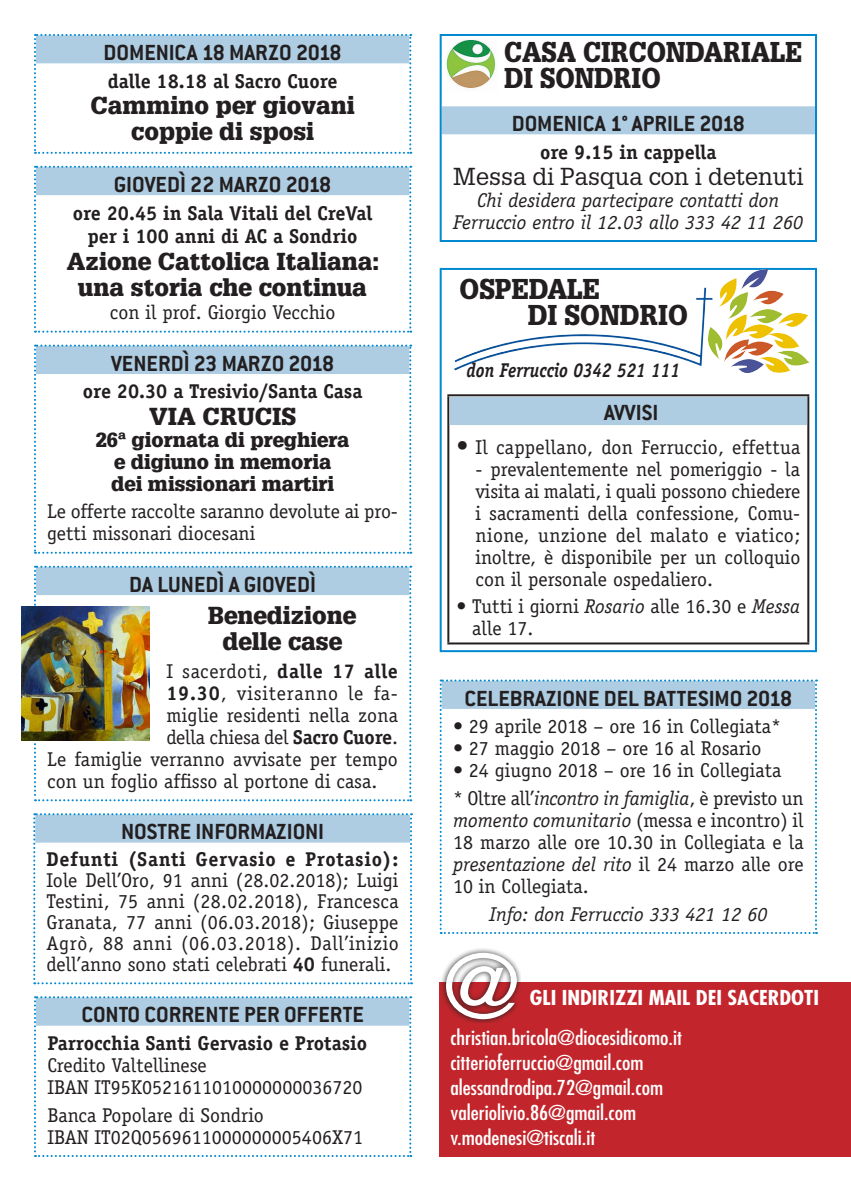
<style>
.page{position:relative;width:851px;height:1191px;background:#fff}
.page>*{position:absolute;margin:0;border:0;box-sizing:border-box;transform-origin:0 0}
.t1{font:condensed 85.8px "Futura Std";color:#fff;scale:1.11 1}
.t2{font:900 28px/26px "Glypha LT Std";color:#231f20;scale:.89 1}
.t3{font:900 28px/26px "Glypha LT Std";color:#231f20;scale:.91 1}
.t4{font:700 24px "Conduit ITC";color:#231f20}
.t5{font:900 24px/26.4px "Glypha LT Std";color:#231f20;text-align:center}
.t6{font:24px "Glypha LT Std";color:#231f20}
.t7{font:20px/22px "Officina Serif";color:#231f20}
.t8{font:20px/22px "Officina Serif Std";color:#231f20}
.t9{font:condensed 20px/25px "Futura Std";color:#fff;scale:1.11 1}
.t10{font:700 20px/23px "Officina Serif";color:#231f20;text-align:center}
.t11{font:italic 20px/22px "Officina Serif";color:#231f20;text-align:center}
.t12{font:900 20px/22px "Glypha LT Std";color:#231f20;text-align:center}
.t13{font:700 20px "Officina Serif Std";color:#231f20}
.t14{font:700 20px "Officina Serif";letter-spacing:.035em;color:#231f20}
.t15{font:700 condensed 20px "Futura Std";color:#fff;scale:1.11 1}
.t16{font:italic 700 20px "Officina Serif Std";color:#231f20;scale:.86 1}
.t17{font:20px "Officina Serif";letter-spacing:.03em;color:#231f20}
.t18{font:20px "Officina Serif";letter-spacing:.04em;color:#231f20}
.s1{font-weight:700}
.s2{font-size:24px}
.s3{font-style:italic}
</style>
<div class="page">
<div style="left:439px;top:1005px;width:411px;height:151px;background:#c2262c"></div>
<div style="left:441px;top:106px;width:373px;height:28px;background:#aecde2"></div>
<div style="left:439px;top:34px;width:377px;height:208px;border:2px solid #0089cf"></div>
<img style="left:446px;top:40px;width:49px;height:48px">
<hr style="left:447px;top:394px;width:362px;height:2px;background:#231f20">
<hr style="left:447px;top:396px;width:2px;height:246px;background:#231f20">
<hr style="left:807px;top:396px;width:2px;height:246px;background:#231f20">
<hr style="left:447px;top:642px;width:362px;height:2px;background:#231f20">
<div style="left:449px;top:397px;width:357px;height:28px;background:#aecde2"></div>
<div style="left:439px;top:268px;width:377px;height:384px;border:2px solid #0089cf"></div>
<img style="left:454px;top:270px;width:354px;height:102px">
<svg style="left:34px;top:344px;width:377px;height:210px"></svg>
<svg style="left:439px;top:679px;width:377px;height:255px"></svg>
<svg style="left:34px;top:565px;width:377px;height:236px"></svg>
<img style="left:22px;top:606px;width:127px;height:134px">
<svg style="left:33px;top:813px;width:379px;height:171px"></svg>
<svg style="left:34px;top:996px;width:377px;height:160px"></svg>
<svg style="left:34px;top:34px;width:377px;height:120px"></svg>
<svg style="left:34px;top:166px;width:377px;height:167px"></svg>
<div style="left:439px;top:982px;width:411px;height:33px;background:#c2262c"></div>
<div style="left:438px;top:944px;width:83px;height:78px;background:#231f20;opacity:.75"></div>
<p class="t4" style="left:104px;top:38px;width:239px">DOMENICA 18 MARZO 2018</p>
<p class="t10" style="left:108px;top:69px;width:231px">dalle 18.18 al Sacro Cuore</p>
<p class="t5" style="left:90px;top:92px;width:265px">Cammino per giovani coppie di sposi</p>
<p class="t4" style="left:114px;top:170px;width:219px">GIOVEDÌ 22 MARZO 2018</p>
<p class="t10" style="left:73px;top:202px;width:301px">ore 20.45 in Sala Vitali del CreVal per i 100 anni di AC a Sondrio</p>
<p class="t5" style="left:67px;top:248px;width:313px">Azione Cattolica Italiana: una storia che continua</p>
<p class="t7" style="left:110px;top:301px;width:227px">con il prof. Giorgio Vecchio</p>
<p class="t4" style="left:111px;top:349px;width:224px">VENERDÌ 23 MARZO 2018</p>
<p class="t10" style="left:83px;top:380px;width:281px">ore 20.30 a Tresivio/Santa Casa</p>
<p class="t5" style="left:149px;top:403px;width:148px">VIA CRUCIS</p>
<p class="t12" style="left:96px;top:428px;width:255px">26ª giornata di preghiera e digiuno in memoria<br>dei missionari martiri</p>
<p class="t7" style="left:47px;top:500px;width:352px">Le offerte raccolte saranno devolute ai pro&shy;getti missonari diocesani</p>
<p class="t4" style="left:129px;top:570px;width:188px">DA LUNEDÌ A GIOVEDÌ</p>
<p class="t5" style="left:208px;top:602px;width:150px">Benedizione delle case</p>
<p class="t17" style="left:166px;top:659px;width:233px">I sacerdoti, <span class="s1">dalle 17 alle</span></p>
<p class="t18" style="left:166px;top:681px;width:233px"><span class="s1">19.30</span>, visiteranno le fa-</p>
<p class="t7" style="left:166px;top:704px;width:233px">miglie residenti nella zona</p>
<p class="t7" style="left:166px;top:726px;width:233px">della chiesa del <span class="s1">Sacro Cuore</span>.</p>
<p class="t7" style="left:47px;top:748px;width:352px">Le famiglie verranno avvisate per tempo</p>
<p class="t7" style="left:47px;top:770px;width:331px">con un foglio affisso al portone di casa.</p>
<p class="t4" style="left:121px;top:817px;width:204px">NOSTRE INFORMAZIONI</p>
<p class="t14" style="left:47px;top:846px;width:353px">Defunti (Santi Gervasio e Protasio):</p>
<p class="t7" style="left:47px;top:869px;width:353px;line-height:21px;text-align:justify">Iole Dell’Oro, 91 anni (28.02.2018); Luigi Testini, 75 anni (28.02.2018), Francesca Granata, 77 anni (06.03.2018); Giuseppe Agrò, 88 anni (06.03.2018). Dall’inizio dell’anno sono stati celebrati <span class="s1">40</span> funerali.</p>
<p class="t4" style="left:81px;top:1000px;width:284px">CONTO CORRENTE PER OFFERTE</p>
<p class="t13" style="left:47px;top:1030px;width:321px">Parrocchia Santi Gervasio e Protasio</p>
<p class="t8" style="left:47px;top:1054px;width:316px">Credito Valtellinese<br>IBAN IT95K0521611010000000036720</p>
<p class="t8" style="left:47px;top:1103px;width:317px">Banca Popolare di Sondrio<br>IBAN IT02Q0569611000000005406X71</p>
<h2 class="t2" style="left:504px;top:39px;width:336px">CASA CIRCONDARIALE<br>DI SONDRIO</h2>
<p class="t4" style="left:511px;top:109px;width:235px">DOMENICA 1° APRILE 2018</p>
<p class="t13" style="left:540px;top:139px;width:178px">ore 9.15 in cappella</p>
<p class="t6" style="left:453px;top:162px;width:352px">Messa di Pasqua con i detenuti</p>
<p class="t11" style="left:453px;top:189px;width:351px">Chi desidera partecipare contatti don<br>Ferruccio entro il 12.03 allo 333 42 11 260</p>
<h2 class="t3" style="left:527px;top:276px;width:177px;text-indent:-68px">OSPEDALE<br>DI SONDRIO</h2>
<p class="t16" style="left:466px;top:359px;width:249px">don Ferruccio 0342 521 111</p>
<p class="t4" style="left:604px;top:398px;width:56px">AVVISI</p>
<p class="t8" style="left:456px;top:436px;width:345px"><span class="s2">•</span> Il cappellano, don Ferruccio, effettua</p>
<p class="t8" style="left:475px;top:458px;width:326px;text-align:justify">- prevalentemente nel pomeriggio - la visita ai malati, i quali possono chiedere i sacramenti della confessione, Comu&shy;nione, unzione del malato e viatico; inoltre, è disponibile per un colloquio con il personale ospedaliero.</p>
<p class="t8" style="left:472px;top:595px;width:329px;text-indent:-16px">• Tutti i giorni <span class="s3">Rosario</span> alle 16.30 e <span class="s3">Messa </span>alle 17.</p>
<p class="t4" style="left:464px;top:684px;width:329px">CELEBRAZIONE DEL BATTESIMO 2018</p>
<p class="t7" style="left:453px;top:715px;width:329px">• 29 aprile 2018 – ore 16 in Collegiata*</p>
<p class="t7" style="left:453px;top:737px;width:310px">• 27 maggio 2018 – ore 16 al Rosario</p>
<p class="t7" style="left:453px;top:756px;width:352px;line-height:27.6px">• 24 giugno 2018 – ore 16 in Collegiata<br>* Oltre all’<span class="s3">incontro in famiglia</span>, è previsto un</p>
<p class="t7" style="left:453px;top:809px;width:352px;text-align:justify"><span class="s3">momento comunitario</span> (messa e incontro) il 18 marzo alle ore 10.30 in Collegiata e la <span class="s3">presentazione del rito</span> il 24 marzo alle ore 10 in Collegiata.</p>
<p class="t11" style="left:489px;top:903px;width:280px">Info: don Ferruccio 333 421 12 60</p>
<h1 class="t1" style="left:443px;top:935px;width:70px">@</h1>
<p class="t15" style="left:529px;top:984px;width:262px">GLI INDIRIZZI MAIL DEI SACERDOTI</p>
<p class="t9" style="left:450px;top:1025px;width:210px">christian.bricola@diocesidicomo.it citterioferruccio@gmail.com alessandrodipa.72@gmail.com valeriolivio.86@gmail.com v.modenesi@tiscali.it</p>
</div>
